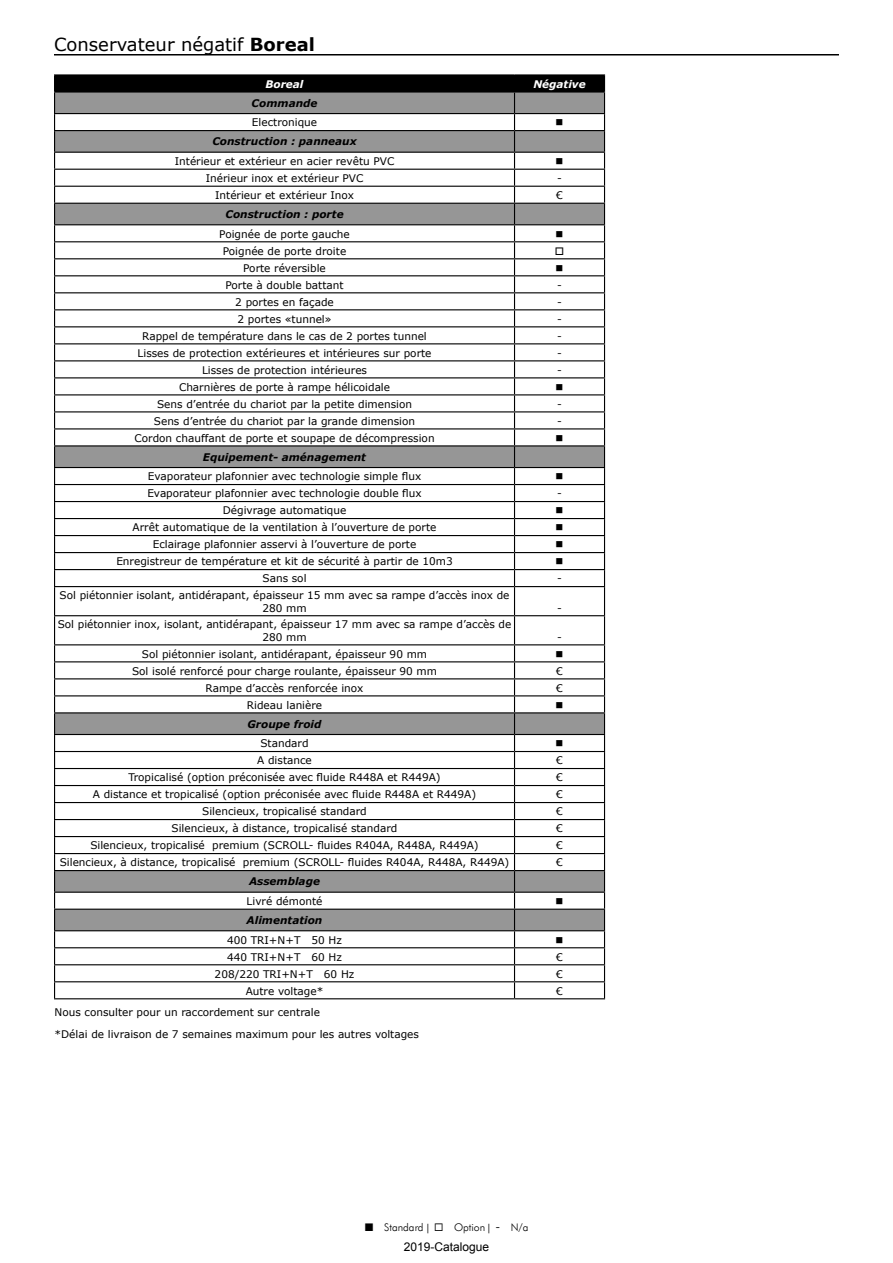
<style>
.page{position:relative;width:893px;height:1263px;background:#fff}
.page>*{position:absolute;margin:0;border:0;box-sizing:border-box;transform-origin:0 0}
.t1{font:18px "Verdana";color:#000}
.t2{font:12px "Arial";color:#000}
.t3{font:10.5px/12.6px "Verdana";color:#000;text-align:center}
.t4{font:italic 700 10.5px "Verdana";color:#000}
.t5{font:300 10.5px "Futura BT";color:#000}
.t6{font:10.5px "Wingdings";color:#000}
.t7{font:italic 700 10.5px "Verdana";color:#fff}
.s1{font-weight:700}
.s2{font-family:"Times New Roman";font-weight:700}
.s3{font-family:"Verdana";font-weight:400}
</style>
<div class="page">
<hr style="left:54px;top:54px;width:785px;height:2px;background:#000">
<hr style="left:54px;top:74px;width:460px;height:2px;background:#000">
<hr style="left:514px;top:74px;width:91px;height:2px;background:#000">
<hr style="left:54px;top:998px;width:460px;height:1px;background:#000">
<hr style="left:514px;top:998px;width:91px;height:1px;background:#000">
<svg style="left:54px;top:75px;width:551px;height:923px"></svg>
<h1 class="t1" style="left:54px;top:32px;width:262px">Conservateur négatif <span class="s1">Boreal</span></h1>
<p class="t7" style="left:266px;top:76px;width:39px">Boreal</p>
<p class="t7" style="left:533px;top:76px;width:54px">Négative</p>
<p class="t4" style="left:252px;top:96px;width:67px">Commande</p>
<p class="t3" style="left:252px;top:116px;width:67px">Electronique</p>
<p class="t6" style="left:556px;top:117px;width:9px">■</p>
<p class="t4" style="left:212px;top:134px;width:146px">Construction : panneaux</p>
<p class="t3" style="left:175px;top:155px;width:221px">Intérieur et extérieur en acier revêtu PVC</p>
<p class="t6" style="left:556px;top:155px;width:9px">■</p>
<p class="t3" style="left:206px;top:172px;width:159px">Inérieur inox et extérieur PVC</p>
<p class="t3" style="left:557px;top:172px;width:6px">-</p>
<p class="t3" style="left:215px;top:189px;width:140px">Intérieur et extérieur Inox</p>
<p class="t3" style="left:556px;top:189px;width:8px">€</p>
<p class="t4" style="left:225px;top:207px;width:120px">Construction : porte</p>
<p class="t3" style="left:219px;top:227px;width:132px">Poignée de porte gauche</p>
<p class="t6" style="left:556px;top:228px;width:9px">■</p>
<p class="t3" style="left:223px;top:244px;width:125px">Poignée de porte droite</p>
<p class="t3" style="left:243px;top:261px;width:84px">Porte réversible</p>
<p class="t6" style="left:556px;top:262px;width:9px">■</p>
<p class="t3" style="left:225px;top:278px;width:120px">Porte à double battant</p>
<p class="t3" style="left:557px;top:278px;width:6px">-</p>
<p class="t3" style="left:235px;top:295px;width:100px">2 portes en façade</p>
<p class="t3" style="left:557px;top:295px;width:6px">-</p>
<p class="t3" style="left:237px;top:312px;width:96px">2 portes «tunnel»</p>
<p class="t3" style="left:557px;top:312px;width:6px">-</p>
<p class="t3" style="left:142px;top:329px;width:286px">Rappel de température dans le cas de 2 portes tunnel</p>
<p class="t3" style="left:557px;top:329px;width:6px">-</p>
<p class="t3" style="left:138px;top:346px;width:295px">Lisses de protection extérieures et intérieures sur porte</p>
<p class="t3" style="left:557px;top:346px;width:6px">-</p>
<p class="t3" style="left:202px;top:363px;width:166px">Lisses de protection intérieures</p>
<p class="t3" style="left:557px;top:363px;width:6px">-</p>
<p class="t3" style="left:179px;top:380px;width:213px">Charnières de porte à rampe hélicoidale</p>
<p class="t6" style="left:556px;top:381px;width:9px">■</p>
<p class="t3" style="left:157px;top:397px;width:256px">Sens d’entrée du chariot par la petite dimension</p>
<p class="t3" style="left:557px;top:397px;width:6px">-</p>
<p class="t3" style="left:154px;top:414px;width:263px">Sens d’entrée du chariot par la grande dimension</p>
<p class="t3" style="left:557px;top:414px;width:6px">-</p>
<p class="t3" style="left:135px;top:431px;width:302px">Cordon chauffant de porte et soupape de décompression</p>
<p class="t6" style="left:556px;top:432px;width:9px">■</p>
<p class="t4" style="left:203px;top:449px;width:165px">Equipement- aménagement</p>
<p class="t3" style="left:148px;top:470px;width:275px">Evaporateur plafonnier avec technologie simple flux</p>
<p class="t6" style="left:556px;top:471px;width:9px">■</p>
<p class="t3" style="left:147px;top:487px;width:276px">Evaporateur plafonnier avec technologie double flux</p>
<p class="t3" style="left:557px;top:487px;width:6px">-</p>
<p class="t3" style="left:223px;top:504px;width:125px">Dégivrage automatique</p>
<p class="t6" style="left:556px;top:505px;width:9px">■</p>
<p class="t3" style="left:133px;top:521px;width:305px">Arrêt automatique de la ventilation à l’ouverture de porte</p>
<p class="t6" style="left:556px;top:522px;width:9px">■</p>
<p class="t3" style="left:153px;top:538px;width:265px">Eclairage plafonnier asservi à l’ouverture de porte</p>
<p class="t6" style="left:556px;top:539px;width:9px">■</p>
<p class="t3" style="left:116px;top:555px;width:338px">Enregistreur de température et kit de sécurité à partir de 10m3</p>
<p class="t6" style="left:556px;top:556px;width:9px">■</p>
<p class="t3" style="left:263px;top:572px;width:46px">Sans sol</p>
<p class="t3" style="left:557px;top:572px;width:6px">-</p>
<p class="t3" style="left:60px;top:589px;width:451px">Sol piétonnier isolant, antidérapant, épaisseur 15 mm avec sa rampe d’accès inox de<br>280 mm</p>
<p class="t3" style="left:557px;top:601px;width:6px">-</p>
<p class="t3" style="left:58px;top:618px;width:455px">Sol piétonnier inox, isolant, antidérapant, épaisseur 17 mm avec sa rampe d’accès de<br>280 mm</p>
<p class="t3" style="left:557px;top:630px;width:6px">-</p>
<p class="t3" style="left:142px;top:647px;width:287px">Sol piétonnier isolant, antidérapant, épaisseur 90 mm</p>
<p class="t6" style="left:556px;top:648px;width:9px">■</p>
<p class="t3" style="left:132px;top:664px;width:306px">Sol isolé renforcé pour charge roulante, épaisseur 90 mm</p>
<p class="t3" style="left:556px;top:664px;width:8px">€</p>
<p class="t3" style="left:206px;top:681px;width:159px">Rampe d’accès renforcée inox</p>
<p class="t3" style="left:556px;top:681px;width:8px">€</p>
<p class="t3" style="left:247px;top:698px;width:77px">Rideau lanière</p>
<p class="t6" style="left:556px;top:699px;width:9px">■</p>
<p class="t4" style="left:247px;top:716px;width:76px">Groupe froid</p>
<p class="t3" style="left:260px;top:737px;width:50px">Standard</p>
<p class="t6" style="left:556px;top:738px;width:9px">■</p>
<p class="t3" style="left:257px;top:754px;width:56px">A distance</p>
<p class="t3" style="left:556px;top:754px;width:8px">€</p>
<p class="t3" style="left:128px;top:771px;width:314px">Tropicalisé (option préconisée avec fluide R448A et R449A)</p>
<p class="t3" style="left:556px;top:771px;width:8px">€</p>
<p class="t3" style="left:93px;top:788px;width:385px">A distance et tropicalisé (option préconisée avec fluide R448A et R449A)</p>
<p class="t3" style="left:556px;top:788px;width:8px">€</p>
<p class="t3" style="left:202px;top:805px;width:166px">Silencieux, tropicalisé standard</p>
<p class="t3" style="left:556px;top:805px;width:8px">€</p>
<p class="t3" style="left:172px;top:822px;width:227px">Silencieux, à distance, tropicalisé standard</p>
<p class="t3" style="left:556px;top:822px;width:8px">€</p>
<p class="t3" style="left:90px;top:839px;width:390px">Silencieux, tropicalisé premium (SCROLL- fluides R404A, R448A, R449A)</p>
<p class="t3" style="left:556px;top:839px;width:8px">€</p>
<p class="t3" style="left:60px;top:856px;width:451px">Silencieux, à distance, tropicalisé premium (SCROLL- fluides R404A, R448A, R449A)</p>
<p class="t3" style="left:556px;top:856px;width:8px">€</p>
<p class="t4" style="left:249px;top:874px;width:72px">Assemblage</p>
<p class="t3" style="left:247px;top:895px;width:77px">Livré démonté</p>
<p class="t6" style="left:556px;top:895px;width:9px">■</p>
<p class="t4" style="left:247px;top:913px;width:77px">Alimentation</p>
<p class="t3" style="left:227px;top:933px;width:116px">400 TRI+N+T 50 Hz</p>
<p class="t6" style="left:556px;top:934px;width:9px">■</p>
<p class="t3" style="left:227px;top:950px;width:116px">440 TRI+N+T 60 Hz</p>
<p class="t3" style="left:556px;top:950px;width:8px">€</p>
<p class="t3" style="left:215px;top:967px;width:141px">208/220 TRI+N+T 60 Hz</p>
<p class="t3" style="left:556px;top:967px;width:8px">€</p>
<p class="t3" style="left:246px;top:984px;width:79px">Autre voltage*</p>
<p class="t3" style="left:556px;top:984px;width:8px">€</p>
<p class="t3" style="left:55px;top:1001px;width:366px;line-height:21.6px;text-align:left">Nous consulter pour un raccordement sur centrale<br>*Délai de livraison de 7 semaines maximum pour les autres voltages</p>
<p class="t5" style="left:384px;top:1220px;width:146px">Standard <span class="s2">|</span> ◻ Option <span class="s2">|</span> <span class="s3">-</span> N/a</p>
<p class="t2" style="left:404px;top:1239px;width:87px">2019-Catalogue</p>
</div>
